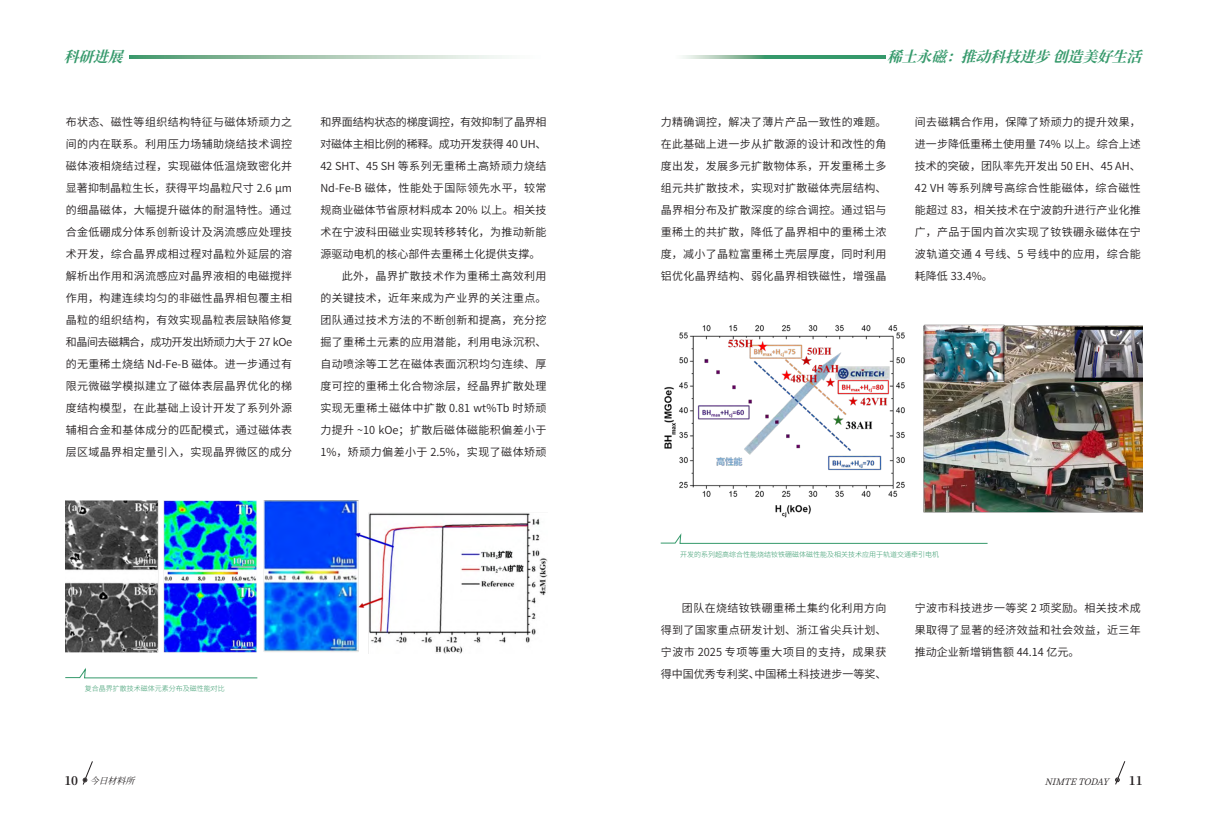
<style>
.page{position:relative;width:1208px;height:840px;background:#fff}
.page>*{position:absolute;margin:0;border:0;box-sizing:border-box;transform-origin:0 0}
.t1{font:italic 700 14.7px "Source Han Serif CN";color:#35996b}
.t2{font:11px/22px "Source Han Sans CN";letter-spacing:.03em;color:#231f20;text-align:justify}
.t3{font:italic 8.9px "Source Han Serif CN";color:#231f20}
.t4{font:300 7px "Source Han Sans CN";color:#35996b}
.s1{font-weight:700;font-style:normal;font-size:11.8px}
</style>
<div class="page">
<svg style="left:82px;top:761px;width:11px;height:24px"></svg>
<svg style="left:1115px;top:761px;width:10px;height:23px"></svg>
<svg style="left:129px;top:56px;width:376px;height:2px"></svg>
<svg style="left:682px;top:56px;width:203px;height:2px"></svg>
<img style="left:65px;top:500px;width:482px;height:152px">
<svg style="left:65px;top:668px;width:193px;height:10px"></svg>
<img style="left:664px;top:325px;width:240px;height:193px">
<img style="left:923px;top:324px;width:219px;height:188px">
<svg style="left:660px;top:533px;width:328px;height:10px"></svg>
<h1 class="t1" style="left:64px;top:48px;width:72px">科研进展</h1>
<h1 class="t1" style="left:887px;top:48px;width:267px">稀土永磁：推动科技进步创造美好生活</h1>
<p class="t2" style="left:66px;top:111px;width:228px">布状态、磁性等组织结构特征与磁体矫顽力之间的内在联系。利用压力场辅助烧结技术调控磁体液相烧结过程，实现磁体低温烧致密化并显著抑制晶粒生长，获得平均晶粒尺寸 2.6 μm的细晶磁体，大幅提升磁体的耐温特性。通过合金低硼成分体系创新设计及涡流感应处理技术开发，综合晶界成相过程对晶粒外延层的溶解析出作用和涡流感应对晶界液相的电磁搅拌作用，构建连续均匀的非磁性晶界相包覆主相晶粒的组织结构，有效实现晶粒表层缺陷修复和晶间去磁耦合，成功开发出矫顽力大于 27 kOe的无重稀土烧结 Nd-Fe-B 磁体。进一步通过有限元微磁学模拟建立了磁体表层晶界优化的梯度结构模型，在此基础上设计开发了系列外源辅相合金和基体成分的匹配模式，通过磁体表层区域晶界相定量引入，实现晶界微区的成分</p>
<p class="t2" style="left:320px;top:111px;width:228px">和界面结构状态的梯度调控，有效抑制了晶界相对磁体主相比例的稀释。成功开发获得 40 UH、42 SHT、45 SH 等系列无重稀土高矫顽力烧结Nd-Fe-B 磁体，性能处于国际领先水平，较常规商业磁体节省原材料成本 20% 以上。相关技术在宁波科田磁业实现转移转化，为推动新能源驱动电机的核心部件去重稀土化提供支撑。</p>
<p class="t2" style="left:320px;top:265px;width:228px;text-indent:21px">此外，晶界扩散技术作为重稀土高效利用的关键技术，近年来成为产业界的关注重点。团队通过技术方法的不断创新和提高，充分挖掘了重稀土元素的应用潜能，利用电泳沉积、自动喷涂等工艺在磁体表面沉积均匀连续、厚度可控的重稀土化合物涂层，经晶界扩散处理实现无重稀土磁体中扩散 0.81 wt%Tb 时矫顽力提升 ~10 kOe；扩散后磁体磁能积偏差小于1%，矫顽力偏差小于 2.5%，实现了磁体矫顽</p>
<p class="t4" style="left:85px;top:684px;width:142px">复合晶界扩散技术磁体元素分布及磁性能对比</p>
<p class="t2" style="left:660px;top:111px;width:227px">力精确调控，解决了薄片产品一致性的难题。在此基础上进一步从扩散源的设计和改性的角度出发，发展多元扩散物体系，开发重稀土多组元共扩散技术，实现对扩散磁体壳层结构、晶界相分布及扩散深度的综合调控。通过铝与重稀土的共扩散，降低了晶界相中的重稀土浓度，减小了晶粒富重稀土壳层厚度，同时利用铝优化晶界结构、弱化晶界相铁磁性，增强晶</p>
<p class="t2" style="left:915px;top:111px;width:227px">间去磁耦合作用，保障了矫顽力的提升效果，进一步降低重稀土使用量 74% 以上。综合上述技术的突破，团队率先开发出 50 EH、45 AH、42 VH 等系列牌号高综合性能磁体，综合磁性能超过 83，相关技术在宁波韵升进行产业化推广，产品于国内首次实现了钕铁硼永磁体在宁波轨道交通 4 号线、5 号线中的应用，综合能耗降低 33.4%。</p>
<p class="t4" style="left:680px;top:550px;width:260px">开发的系列超高综合性能烧结钕铁硼磁体磁性能及相关技术应用于轨道交通牵引电机</p>
<p class="t2" style="left:660px;top:597px;width:227px;text-indent:21px">团队在烧结钕铁硼重稀土集约化利用方向得到了国家重点研发计划、浙江省尖兵计划、宁波市 2025 专项等重大项目的支持，成果获得中国优秀专利奖、中国稀土科技进步一等奖、</p>
<p class="t2" style="left:915px;top:597px;width:227px">宁波市科技进步一等奖 2 项奖励。相关技术成果取得了显著的经济效益和社会效益，近三年推动企业新增销售额 44.14 亿元。</p>
<p class="t3" style="left:64px;top:775px;width:78px"><span class="s1">1 0</span> 今日材料所</p>
<p class="t3" style="left:1045px;top:775px;width:99px">NIMTETODAY <span class="s1">1 1</span></p>
</div>
